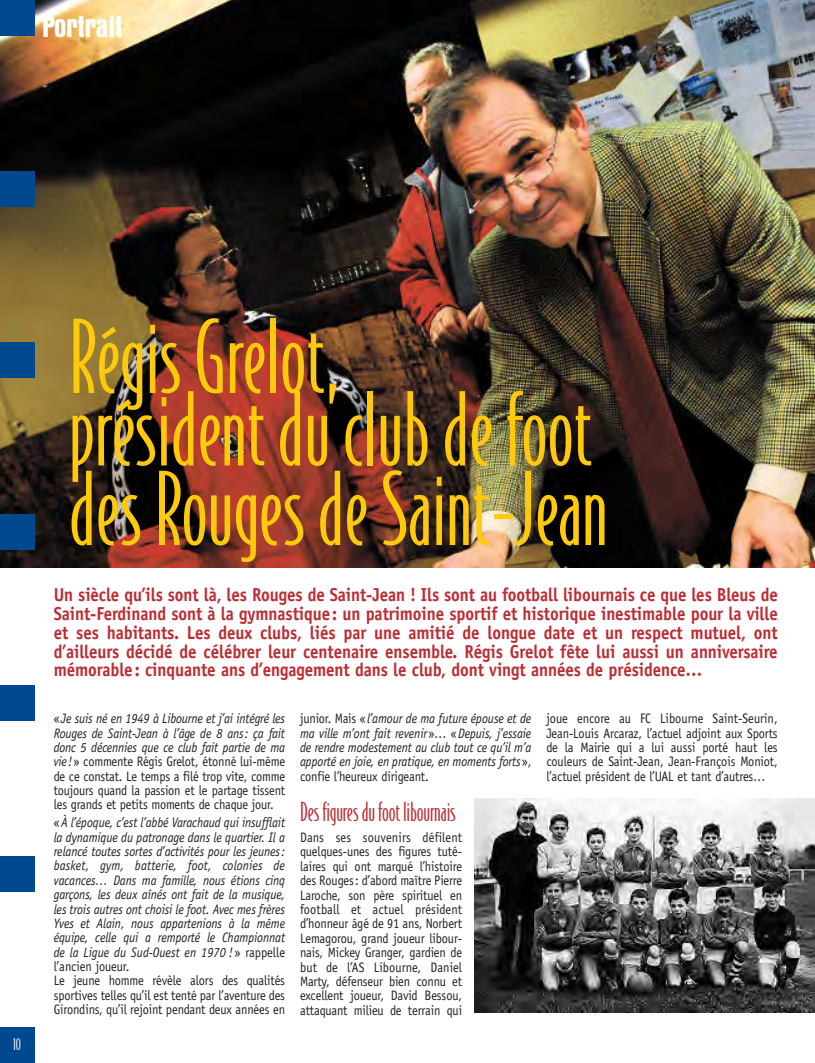
<style>
.page{position:relative;width:815px;height:1063px;background:#fff}
.page>*{position:absolute;margin:0;border:0;box-sizing:border-box;transform-origin:0 0}
.t1{font:300 96.25px/76px "Bodega Sans";color:#feca0a}
.t2{font:26.62px "AT Aura";color:#fff}
.t3{font:300 25px "Bodega Sans";letter-spacing:-.005em;color:#bc2d33}
.t4{font:700 18.75px/18.8px "Officina Sans";letter-spacing:-.005em;color:#bc2d33;text-align:justify;scale:.9 1}
.t5{font:300 15px "Bodega Sans";color:#fff}
.t6{font:13.75px/14.4px "Officina Sans";letter-spacing:-.01em;color:#231f20;text-align:justify;scale:.9 1}
.t7{font:italic 13.75px/14.4px "Officina Sans";letter-spacing:-.01em;color:#231f20;scale:.9 1}
.s1{font-style:italic}
.s2{font-style:normal}
</style>
<div class="page">
<img style="left:0;top:0;width:814px;height:567px">
<div style="left:0;top:0;width:35px;height:36px;background:#01498e"></div>
<div style="left:0;top:172px;width:35px;height:35px;background:#01498e"></div>
<div style="left:0;top:343px;width:35px;height:35px;background:#01498e"></div>
<div style="left:0;top:514px;width:35px;height:35px;background:#01498e"></div>
<div style="left:0;top:685px;width:35px;height:36px;background:#01498e"></div>
<div style="left:0;top:857px;width:35px;height:35px;background:#01498e"></div>
<div style="left:0;top:1028px;width:35px;height:35px;background:#01498e"></div>
<img style="left:475px;top:798px;width:339px;height:214px">
<h2 class="t2" style="left:42px;top:15px;width:82px">Portrait</h2>
<p class="t5" style="left:13px;top:1039px;width:9px">10</p>
<h1 class="t1" style="left:69px;top:326px;width:540px">Régis Grelot,<br>président du club de foot des Rouges de Saint-Jean</h1>
<p class="t4" style="left:54px;top:588px;width:806px">Un siècle qu’ils sont là, les Rouges de Saint-Jean ! Ils sont au football libournais ce que les Bleus de Saint-Ferdinand sont à la gymnastique: un patrimoine sportif et historique inestimable pour la ville et ses habitants. Les deux clubs, liés par une amitié de longue date et un respect mutuel, ont d’ailleurs décidé de célébrer leur centenaire ensemble. Régis Grelot fête lui aussi un anniversaire mémorable : cinquante ans d’engagement dans le club, dont vingt années de présidence…</p>
<p class="t6" style="left:54px;top:713px;width:259px">«<span class="s1">Je suis né en 1949 à Libourne et j’ai intégré les Rouges de Saint-Jean à l’âge de 8 ans: ça fait donc 5 décennies que ce club fait partie de ma vie!</span>» commente Régis Grelot, étonné lui-même de ce constat. Le temps a filé trop vite, comme toujours quand la passion et le partage tissent les grands et petits moments de chaque jour.</p>
<p class="t7" style="left:54px;top:817px;width:259px"><span class="s2">«</span>À l’époque, c’est l’abbé Varachaud qui insufflait la dynamique du patronage dans le quartier. Il a relancé toutes sortes d’activités pour les jeunes: basket, gym, batterie, foot, colonies de vacances… Dans ma famille, nous étions cinq garçons, les deux aînés ont fait de la musique, les trois autres ont choisi le foot. Avec mes frères Yves et Alain, nous appartenions à la même équipe, celle qui a remporté le Championnat de la Ligue du Sud-Ouest en 1970 ! <span class="s2">» rappelle l’ancien joueur.<br>Le jeune homme révèle alors des qualités sportives telles qu’il est tenté par l’aventure des Girondins, qu’il rejoint pendant deux années en</span></p>
<p class="t7" style="left:300px;top:713px;width:259px;text-align:justify"><span class="s2">junior. Mais «</span>l’amour de ma future épouse et de ma ville m’ont fait revenir<span class="s2">»… «</span>Depuis, j’essaie de rendre modestement au club tout ce qu’il m’a apporté en joie, en pratique, en moments forts<span class="s2">», confie l’heureux dirigeant.</span></p>
<h3 class="t3" style="left:300px;top:801px;width:157px">Des figures du foot libournais</h3>
<p class="t6" style="left:300px;top:832px;width:182px">Dans ses souvenirs défilent quelques-unes des figures tuté&shy;laires qui ont marqué l’histoire des Rouges: d’abord maître Pierre Laroche, son père spirituel en football et actuel président d’honneur âgé de 91 ans, Norbert Lemagorou, grand joueur libour&shy;nais, Mickey Granger, gardien de but de l’AS Libourne, Daniel Marty, défenseur bien connu et excellent joueur, David Bessou, attaquant milieu de terrain qui</p>
<p class="t6" style="left:546px;top:713px;width:259px">joue encore au FC Libourne Saint-Seurin, Jean-Louis Arcaraz, l’actuel adjoint aux Sports de la Mairie qui a lui aussi porté haut les couleurs de Saint-Jean, Jean-François Moniot, l’actuel président de l’UAL et tant d’autres…</p>
</div>
